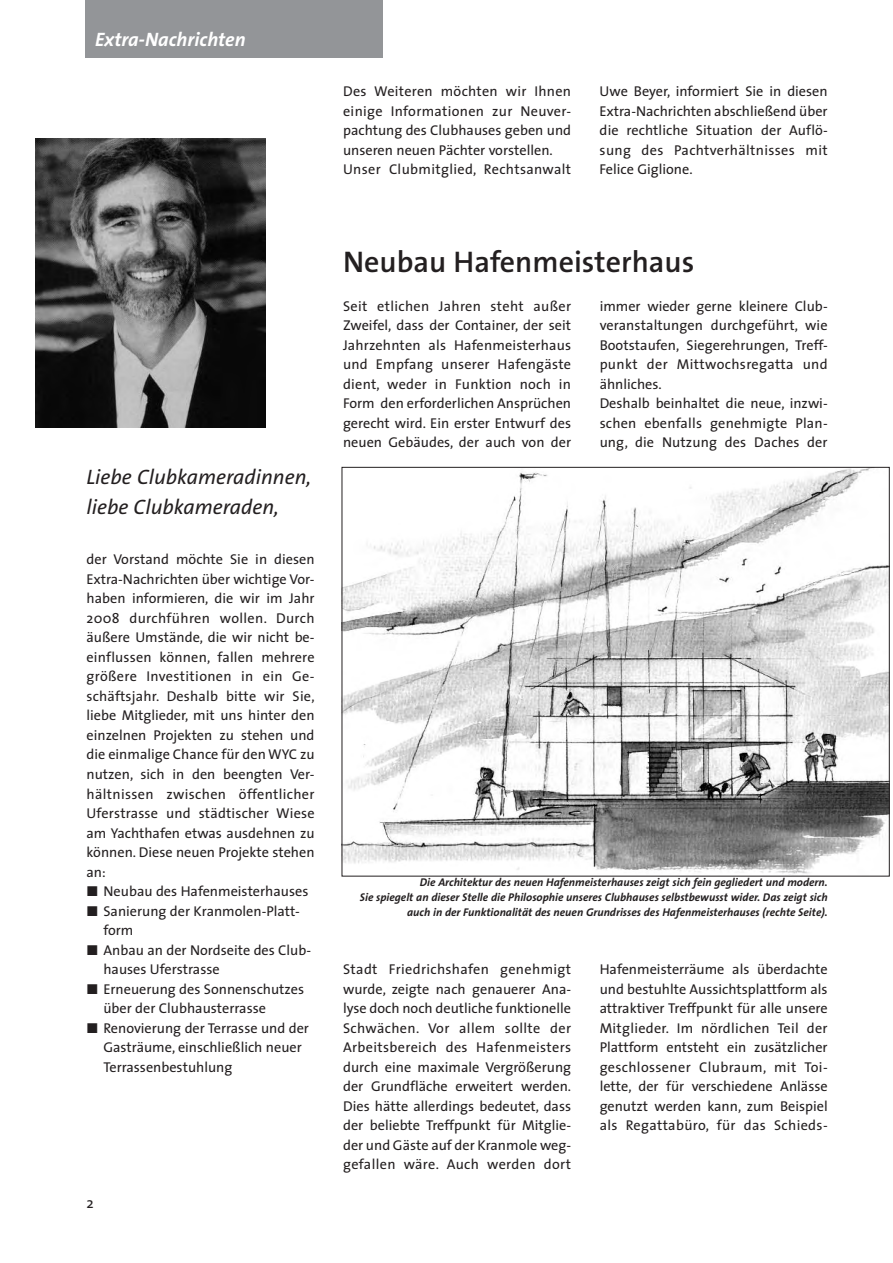
<style>
.page{position:relative;width:893px;height:1263px;background:#fff}
.page>*{position:absolute;margin:0;border:0;box-sizing:border-box;transform-origin:0 0}
.t1{font:600 30px "The Sans B6";color:#231f20}
.t2{font:italic 21px/30px "The Sans B5 Plain";color:#231f20}
.t3{font:italic 700 19.5px "The Sans B7";color:#fff}
.t4{font:15px "The Sans";color:#231f20}
.t5{font:14.25px/19.5px "The Sans";color:#231f20;text-align:justify}
.t6{font:14.25px/19.5px "The Sans";letter-spacing:.02em;color:#231f20}
.t7{font:italic 700 11.25px/15px "The Sans B7";color:#231f20;text-align:right}
.s1{font-family:"European Pi Three"}
</style>
<div class="page">
<img style="left:35px;top:138px;width:231px;height:290px">
<div style="left:85px;top:0;width:298px;height:57px;background:#939598"></div>
<img style="left:344px;top:469px;width:544px;height:405px">
<h3 class="t3" style="left:95px;top:29px;width:152px">Extra-Nachrichten</h3>
<h2 class="t2" style="left:87px;top:463px;width:226px">Liebe Clubkameradinnen, liebe Clubkameraden,</h2>
<p class="t5" style="left:87px;top:551px;width:230px">der Vorstand möchte Sie in diesen Extra-Nachrichten über wichtige Vor&shy;haben informieren, die wir im Jahr 2008 durchführen wollen. Durch äußere Umstände, die wir nicht be&shy;einflussen können, fallen mehrere größere Investitionen in ein Ge&shy;schäftsjahr. Deshalb bitte wir Sie, liebe Mitglieder, mit uns hinter den einzelnen Projekten zu stehen und die einmalige Chance für den WYC zu nutzen, sich in den beengten Ver&shy;hältnissen zwischen öffentlicher Uferstrasse und städtischer Wiese am Yachthafen etwas ausdehnen zu können. Diese neuen Projekte stehen an:</p>
<p class="t5" style="left:87px;top:883px;width:223px"><span class="s1">-</span> Neubau des Hafenmeisterhauses</p>
<p class="t5" style="left:103px;top:902px;width:198px;text-indent:-17px"><span class="s1">-</span> Sanierung der Kranmolen-Platt&shy;form</p>
<p class="t5" style="left:103px;top:941px;width:209px;text-indent:-17px"><span class="s1">-</span> Anbau an der Nordseite des Club&shy;hauses Uferstrasse</p>
<p class="t5" style="left:103px;top:980px;width:202px;text-indent:-17px"><span class="s1">-</span> Erneuerung des Sonnenschutzes über der Clubhausterrasse</p>
<p class="t5" style="left:103px;top:1019px;width:207px;text-align:left;text-indent:-17px"><span class="s1">-</span> Renovierung der Terrasse und der<br>Gasträume, einschließlich neuer<br>Terrassenbestuhlung</p>
<p class="t4" style="left:87px;top:1197px;width:9px">2</p>
<p class="t6" style="left:343px;top:83px;width:230px">Des Weiteren möchten wir Ihnen einige Informationen zur Neuver&shy;pachtung des Clubhauses geben und unseren neuen Pächter vorstellen.<br>Unser Clubmitglied, Rechtsanwalt</p>
<p class="t5" style="left:600px;top:83px;width:230px">Uwe Beyer, informiert Sie in diesen Extra-Nachrichten abschließend über die rechtliche Situation der Auflö&shy;sung des Pachtverhältnisses mit Felice Giglione.</p>
<h1 class="t1" style="left:343px;top:246px;width:353px">Neubau Hafenmeisterhaus</h1>
<p class="t5" style="left:343px;top:298px;width:230px">Seit etlichen Jahren steht außer Zweifel, dass der Container, der seit Jahrzehnten als Hafenmeisterhaus und Empfang unserer Hafengäste dient, weder in Funktion noch in Form den erforderlichen Ansprüchen gerecht wird. Ein erster Entwurf des neuen Gebäudes, der auch von der</p>
<p class="t5" style="left:600px;top:298px;width:230px;text-align:left">immer wieder gerne kleinere Club&shy;veranstaltungen durchgeführt, wie<br>Bootstaufen, Siegerehrungen, Treff&shy;punkt der Mittwochsregatta und ähnliches.<br>Deshalb beinhaltet die neue, inzwi&shy;schen ebenfalls genehmigte Plan&shy;ung, die Nutzung des Daches der</p>
<p class="t7" style="left:360px;top:875px;width:469px">Die Architektur des neuen Hafenmeisterhauses zeigt sich fein gegliedert und modern.<br>Sie spiegelt an dieser Stelle die Philosophie unseres Clubhauses selbstbewusst wider. Das zeigt sich auch in der Funktionalität des neuen Grundrisses des Hafenmeisterhauses (rechte Seite).</p>
<p class="t5" style="left:343px;top:961px;width:230px">Stadt Friedrichshafen genehmigt wurde, zeigte nach genauerer Ana&shy;lyse doch noch deutliche funktionelle Schwächen. Vor allem sollte der Arbeitsbereich des Hafenmeisters durch eine maximale Vergrößerung der Grundfläche erweitert werden.<br>Dies hätte allerdings bedeutet, dass der beliebte Treffpunkt für Mitglie&shy;der und Gäste auf der Kranmole weg&shy;gefallen wäre. Auch werden dort</p>
<p class="t5" style="left:600px;top:961px;width:230px">Hafenmeisterräume als überdachte und bestuhlte Aussichtsplattform als attraktiver Treffpunkt für alle unsere Mitglieder. Im nördlichen Teil der Plattform entsteht ein zusätzlicher geschlossener Clubraum, mit Toi&shy;lette, der für verschiedene Anlässe genutzt werden kann, zum Beispiel als Regattabüro, für das Schieds-</p>
</div>
